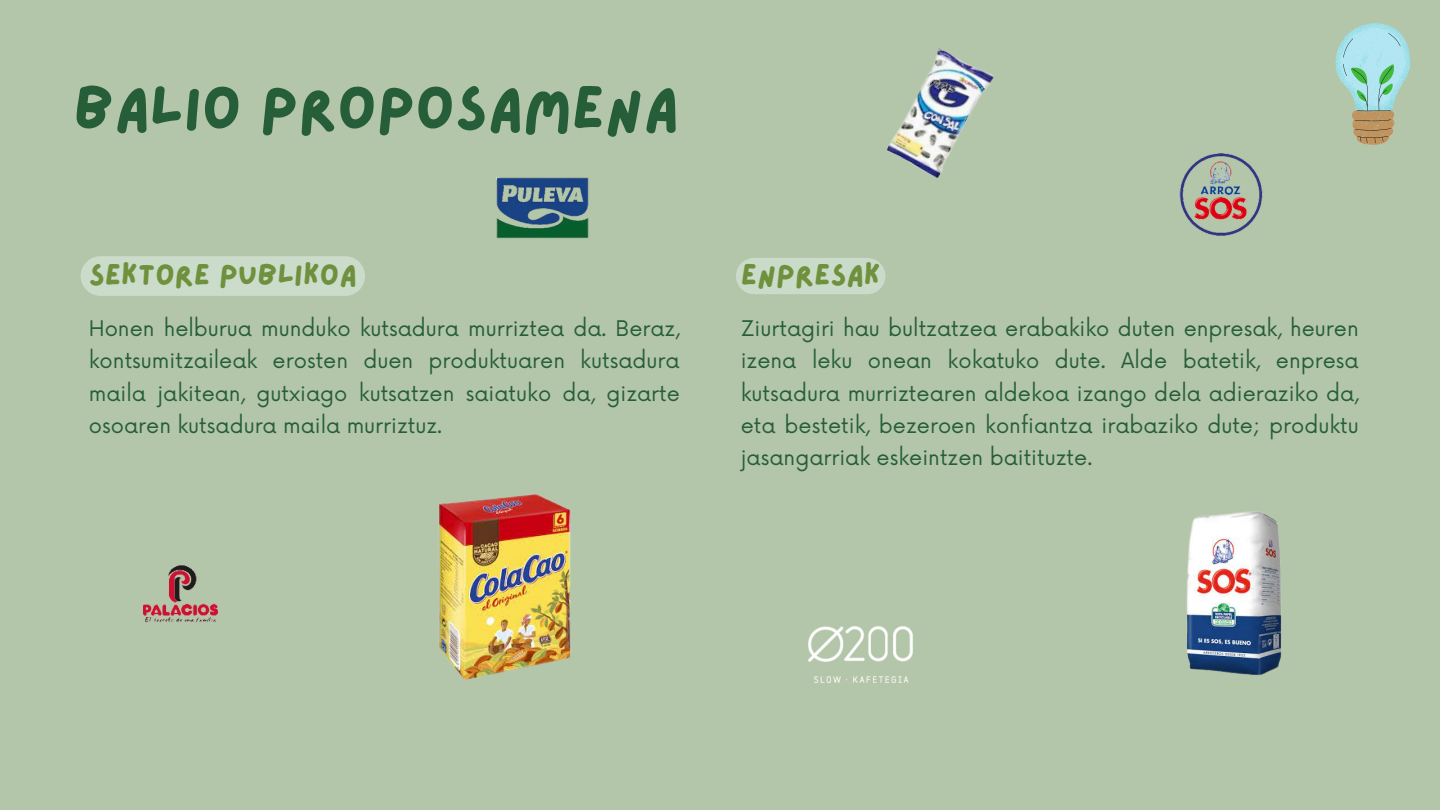
<style>
.page{position:relative;width:1440px;height:810px;background:#b4c6a9}
.page>*{position:absolute;margin:0;border:0;box-sizing:border-box;transform-origin:0 0}
.t1{font:61px "Lazydog";color:#265e39}
.t2{font:30px "Lazydog";color:#6f913d}
.t3{font:21px/32.2px "Now";color:#265e39;text-align:justify}
</style>
<div class="page">
<svg style="left:1335px;top:23px;width:75px;height:122px"></svg>
<img style="left:496px;top:177px;width:93px;height:62px">
<img style="left:143px;top:565px;width:75px;height:58px">
<img style="left:1179px;top:153px;width:84px;height:83px">
<img style="left:808px;top:626px;width:105px;height:57px">
<img style="left:439px;top:494px;width:132px;height:186px">
<img style="left:1186px;top:511px;width:96px;height:164px">
<img style="left:887px;top:48px;width:108px;height:130px">
<div style="left:81px;top:256px;width:284px;height:40px;background:#ccdccb;border-radius:20px"></div>
<div style="left:736px;top:258px;width:149px;height:36px;background:#cbdbca;border-radius:18px"></div>
<h1 class="t1" style="left:74px;top:79px;width:607px">BALIO PROPOSAMENA</h1>
<h2 class="t2" style="left:89px;top:260px;width:269px">SEKTORE PUBLIKOA</h2>
<p class="t3" style="left:89px;top:314px;width:593px">Honen helburua munduko kutsadura murriztea da. Beraz, kontsumitzaileak erosten duen produktuaren kutsadura maila jakitean, gutxiago kutsatzen saiatuko da, gizarte osoaren kutsadura maila murriztuz.</p>
<h2 class="t2" style="left:741px;top:260px;width:141px">ENPRESAK</h2>
<p class="t3" style="left:741px;top:314px;width:620px">Ziurtagiri hau bultzatzea erabakiko duten enpresak, heuren izena leku onean kokatuko dute. Alde batetik, enpresa kutsadura murriztearen aldekoa izango dela adieraziko da, eta bestetik, bezeroen konfiantza irabaziko dute; produktu jasangarriak eskeintzen baitituzte.</p>
</div>
